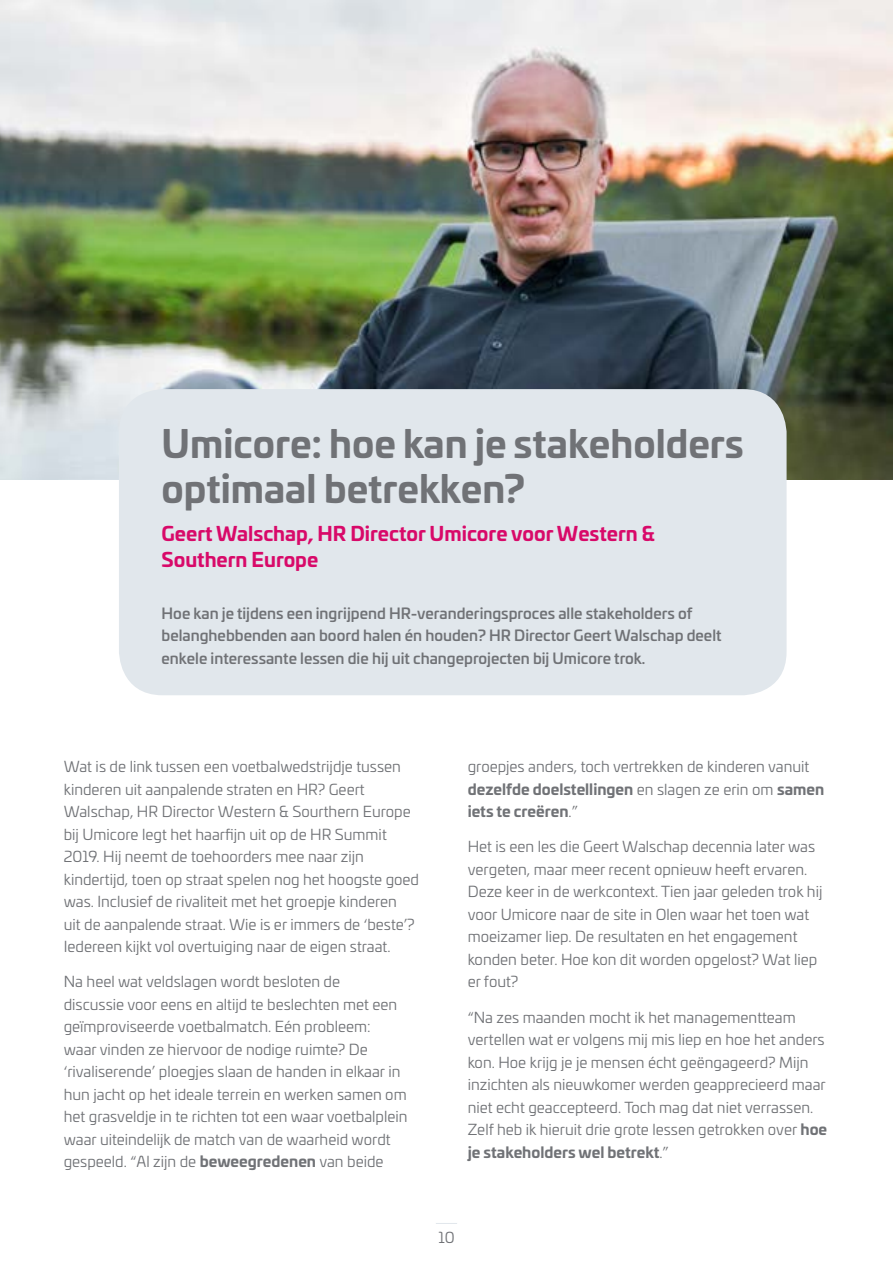
<style>
.page{position:relative;width:893px;height:1263px;background:#fff}
.page>*{position:absolute;margin:0;border:0;box-sizing:border-box;transform-origin:0 0}
.t1{font:700 37.5px/45px "Univia Pro";color:#707276}
.t2{font:700 19.5px/25.5px "Univia Pro";color:#d80969}
.t3{font:15px/22.5px "Univia Pro";color:#707276}
.t4{font:500 15px/22.5px "Univia Pro";color:#707276}
.s1{font-weight:700}
</style>
<div class="page">
<svg style="left:436px;top:1223px;width:21px;height:1px"></svg>
<img style="left:0;top:0;width:893px;height:479px">
<div style="left:119px;top:389px;width:668px;height:306px;background:#e1e7ec;border-radius:44px"></div>
<h1 class="t1" style="left:162px;top:418px;width:584px">Umicore: hoe kan je stakeholders optimaal betrekken?</h1>
<h2 class="t2" style="left:162px;top:520px;width:495px">Geert Walschap, HR Director Umicore voor Western &amp;<br>Southern Europe</h2>
<p class="t4" style="left:162px;top:601px;width:561px">Hoe kan je tijdens een ingrijpend HR-veranderingsproces alle stakeholders of belanghebbenden aan boord halen én houden? HR Director Geert Walschap deelt enkele interessante lessen die hij uit changeprojecten bij Umicore trok.</p>
<p class="t3" style="left:64px;top:755px;width:357px">Wat is de link tussen een voetbalwedstrijdje tussen kinderen uit aanpalende straten en HR? Geert Walschap, HR Director Western &amp; Sourthern Europe bij Umicore legt het haarfijn uit op de HR Summit 2019. Hij neemt de toehoorders mee naar zijn kindertijd, toen op straat spelen nog het hoogste goed was. Inclusief de rivaliteit met het groepje kinderen<br>uit de aanpalende straat. Wie is er immers de ‘beste’?<br>Iedereen kijkt vol overtuiging naar de eigen straat.</p>
<p class="t3" style="left:64px;top:970px;width:345px">Na heel wat veldslagen wordt besloten de<br>discussie voor eens en altijd te beslechten met een geïmproviseerde voetbalmatch. Eén probleem: waar vinden ze hiervoor de nodige ruimte? De ‘rivaliserende’ ploegjes slaan de handen in elkaar in hun jacht op het ideale terrein en werken samen om het grasveldje in te richten tot een waar voetbalplein waar uiteindelijk de match van de waarheid wordt gespeeld. “Al zijn de <span class="s1">beweegredenen</span> van beide</p>
<p class="t3" style="left:468px;top:755px;width:358px">groepjes anders, toch vertrekken de kinderen vanuit <span class="s1">dezelfde doelstellingen</span> en slagen ze erin om <span class="s1">samen iets te creëren</span>.”</p>
<p class="t3" style="left:468px;top:835px;width:356px">Het is een les die Geert Walschap decennia later was vergeten, maar meer recent opnieuw heeft ervaren.<br>Deze keer in de werkcontext. Tien jaar geleden trok hij voor Umicore naar de site in Olen waar het toen wat moeizamer liep. De resultaten en het engagement konden beter. Hoe kon dit worden opgelost? Wat liep er fout?</p>
<p class="t3" style="left:468px;top:1005px;width:361px">“Na zes maanden mocht ik het managementteam vertellen wat er volgens mij mis liep en hoe het anders kon. Hoe krijg je je mensen écht geëngageerd? Mijn inzichten als nieuwkomer werden geapprecieerd maar niet echt geaccepteerd. Toch mag dat niet verrassen.<br>Zelf heb ik hieruit drie grote lessen getrokken over <span class="s1">hoe je stakeholders wel betrekt</span>.”</p>
<p class="t3" style="left:438px;top:1226px;width:18px">10</p>
</div>
